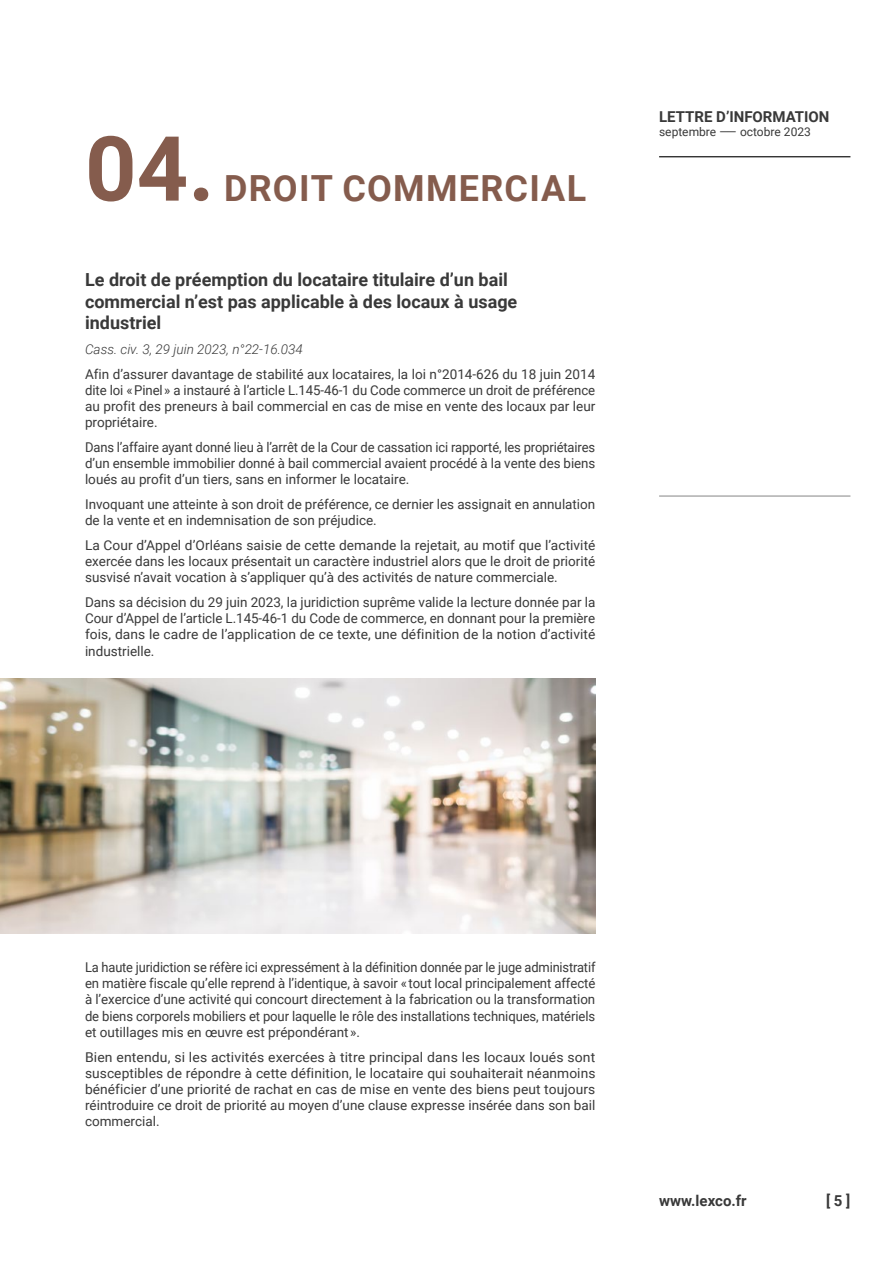
<style>
.page{position:relative;width:893px;height:1263px;background:#fff}
.page>*{position:absolute;margin:0;border:0;box-sizing:border-box;transform-origin:0 0}
.t1{font:700 90px "Roboto";color:#855c4d}
.t2{font:700 36px "Roboto";letter-spacing:.035em;color:#855c4d}
.t3{font:700 18px/21.6px "Roboto";color:#393939}
.t4{font:700 15px "Roboto";color:#393939}
.t5{font:13.5px/16.2px "Roboto";color:#393939;text-align:justify}
.t6{font:13.5px/16.2px "Roboto";color:#393939;text-align:justify;scale:.95 1}
.t7{font:13.5px/16.2px "Roboto";color:#393939;text-align:justify;scale:1.04 1}
.t8{font:13.5px/16.2px "Roboto";color:#393939;text-align:justify;scale:.96 1}
.t9{font:italic 300 13.5px "Roboto";color:#393939}
.t10{font:12px "Roboto";color:#393939}
</style>
<div class="page">
<img style="left:0;top:678px;width:595px;height:255px">
<hr style="left:659px;top:156px;width:191px;height:1px;background:#000">
<hr style="left:659px;top:495px;width:191px;height:2px;background:#939393">
<h1 class="t1" style="left:85px;top:106px;width:131px">04.</h1>
<h2 class="t2" style="left:224px;top:163px;width:364px">DROIT COMMERCIAL</h2>
<h3 class="t3" style="left:85px;top:268px;width:434px">Le droit de préemption du locataire titulaire d’un bail commercial n’est pas applicable à des locaux à usage industriel</h3>
<p class="t9" style="left:85px;top:340px;width:219px">Cass. civ. 3, 29 juin 2023, n°22-16.034</p>
<p class="t5" style="left:85px;top:365px;width:512px">Afin d’assurer davantage de stabilité aux locataires, la loi n°2014-626 du 18 juin 2014 dite loi « Pinel » a instauré à l’article L.145-46-1 du Code commerce un droit de préférence au profit des preneurs à bail commercial en cas de mise en vente des locaux par leur propriétaire.</p>
<p class="t8" style="left:85px;top:438px;width:533px">Dans l’affaire ayant donné lieu à l’arrêt de la Cour de cassation ici rapporté, les propriétaires d’un ensemble immobilier donné à bail commercial avaient procédé à la vente des biens loués au profit d’un tiers, sans en informer le locataire.</p>
<p class="t5" style="left:85px;top:496px;width:512px">Invoquant une atteinte à son droit de préférence, ce dernier les assignait en annulation de la vente et en indemnisation de son préjudice.</p>
<p class="t5" style="left:85px;top:537px;width:512px">La Cour d’Appel d’Orléans saisie de cette demande la rejetait, au motif que l’activité exercée dans les locaux présentait un caractère industriel alors que le droit de priorité susvisé n’avait vocation à s’appliquer qu’à des activités de nature commerciale.</p>
<p class="t5" style="left:85px;top:594px;width:512px">Dans sa décision du 29 juin 2023, la juridiction suprême valide la lecture donnée par la Cour d’Appel de l’article L.145-46-1 du Code de commerce, en donnant pour la première fois, dans le cadre de l’application de ce texte, une définition de la notion d’activité industrielle.</p>
<p class="t4" style="left:659px;top:106px;width:172px">LETTRE D’INFORMATION</p>
<p class="t10" style="left:659px;top:124px;width:153px">septembre ⸺ octobre 2023</p>
<p class="t6" style="left:85px;top:959px;width:539px">La haute juridiction se réfère ici expressément à la définition donnée par le juge administratif en matière fiscale qu’elle reprend à l’identique, à savoir « tout local principalement affecté à l’exercice d’une activité qui concourt directement à la fabrication ou la transformation de biens corporels mobiliers et pour laquelle le rôle des installations techniques, matériels et outillages mis en œuvre est prépondérant ».</p>
<p class="t7" style="left:85px;top:1048px;width:492px">Bien entendu, si les activités exercées à titre principal dans les locaux loués sont susceptibles de répondre à cette définition, le locataire qui souhaiterait néanmoins bénéficier d’une priorité de rachat en cas de mise en vente des biens peut toujours réintroduire ce droit de priorité au moyen d’une clause expresse insérée dans son bail commercial.</p>
<p class="t4" style="left:659px;top:1190px;width:89px">www.lexco.fr</p>
<p class="t4" style="left:826px;top:1190px;width:26px">[ 5 ]</p>
</div>
